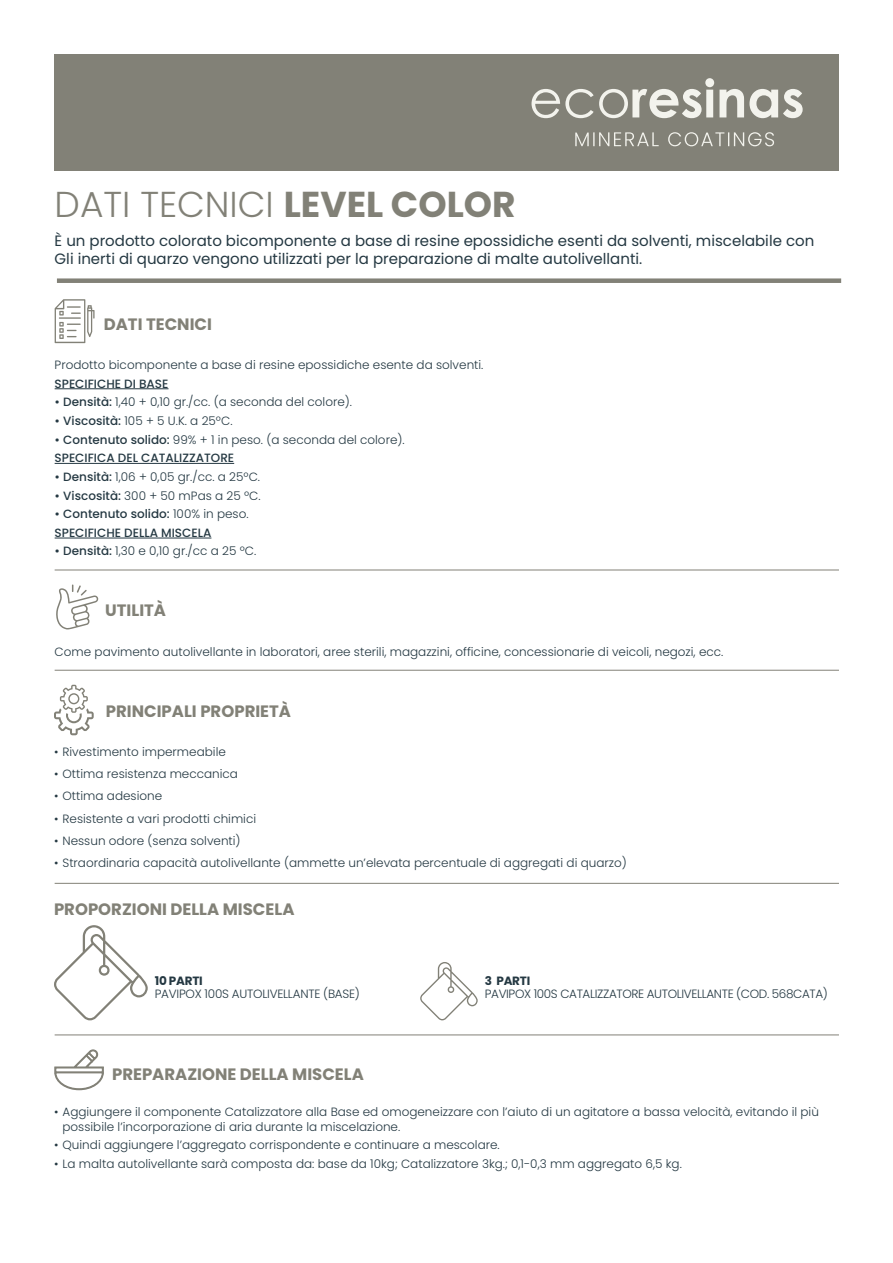
<style>
.page{position:relative;width:893px;height:1263px;background:#fff}
.page>*{position:absolute;margin:0;border:0;box-sizing:border-box;transform-origin:0 0}
.t1{font:300 36px "Poppins";color:#828177}
.t2{font:700 16.5px "Poppins";color:#828177}
.t3{font:15px/18px "Poppins";color:#243842}
.t4{font:300 12px/14.4px "Poppins";color:#243842}
.t5{font:500 12px "Poppins";color:#243842}
.t6{font:300 12px "Poppins";letter-spacing:-.03em;color:#243842}
.t7{font:300 12px "Poppins";letter-spacing:-.02em;color:#243842}
.t8{font:700 12px "Poppins";letter-spacing:-.02em;color:#243842}
.s1{font-weight:700}
.s2{font-weight:500}
.s3{font-weight:300}
</style>
<div class="page">
<div style="left:54px;top:54px;width:784px;height:116px;background:#828177"></div>
<svg style="left:531px;top:78px;width:272px;height:40px"></svg>
<svg style="left:575px;top:132px;width:199px;height:14px"></svg>
<hr style="left:55px;top:570px;width:784px;height:1px;background:#828177">
<hr style="left:55px;top:670px;width:784px;height:1px;background:#828177">
<hr style="left:55px;top:883px;width:784px;height:1px;background:#828177">
<hr style="left:55px;top:1034px;width:784px;height:1px;background:#828177">
<hr style="left:55px;top:388px;width:114px;height:1px;background:#243842">
<hr style="left:55px;top:463px;width:179px;height:1px;background:#243842">
<hr style="left:55px;top:538px;width:156px;height:1px;background:#243842">
<svg style="left:55px;top:299px;width:40px;height:44px"></svg>
<svg style="left:56px;top:584px;width:43px;height:45px"></svg>
<svg style="left:54px;top:925px;width:94px;height:95px"></svg>
<svg style="left:420px;top:962px;width:58px;height:58px"></svg>
<svg style="left:54px;top:1034px;width:50px;height:56px"></svg>
<div style="left:57px;top:278px;width:784px;height:5px;background:#828177"></div>
<svg style="left:54px;top:685px;width:40px;height:50px"></svg>
<p class="t1" style="left:55px;top:184px;width:462px">DATI TECNICI <span class="s1">LEVEL COLOR</span></p>
<p class="t3" style="left:55px;top:232px;width:761px">È un prodotto colorato bicomponente a base di resine epossidiche esenti da solventi, miscelabile con<br>Gli inerti di quarzo vengono utilizzati per la preparazione di malte autolivellanti.</p>
<p class="t2" style="left:104px;top:314px;width:110px">DATI TECNICI</p>
<p class="t4" style="left:55px;top:358px;width:430px">Prodotto bicomponente a base di resine epossidiche esente da solventi.</p>
<p class="t5" style="left:55px;top:376px;width:115px">SPECIFICHE DI BASE</p>
<p class="t4" style="left:55px;top:395px;width:299px"><span class="s2">• Densità:</span> 1,40 + 0,10 gr./cc. (a seconda del colore).</p>
<p class="t4" style="left:55px;top:413px;width:179px"><span class="s2">• Viscosità:</span> 105 + 5 U.K. a 25ºC.</p>
<p class="t4" style="left:55px;top:432px;width:352px"><span class="s2">• Contenuto solido:</span> 99% + 1 in peso. (a seconda del colore).</p>
<p class="t5" style="left:55px;top:451px;width:181px">SPECIFICA DEL CATALIZZATORE</p>
<p class="t4" style="left:55px;top:469px;width:207px"><span class="s2">• Densità:</span> 1,06 + 0,05 gr./cc. a 25ºC.</p>
<p class="t4" style="left:55px;top:488px;width:208px"><span class="s2">• Viscosità:</span> 300 + 50 mPas a 25 ºC.</p>
<p class="t5" style="left:55px;top:507px;width:195px">• Contenuto solido: <span class="s3">100% in peso.</span></p>
<p class="t5" style="left:55px;top:526px;width:158px">SPECIFICHE DELLA MISCELA</p>
<p class="t4" style="left:55px;top:544px;width:203px"><span class="s2">• Densità:</span> 1,30 e 0,10 gr./cc a 25 ºC.</p>
<p class="t2" style="left:105px;top:600px;width:62px">UTILITÀ</p>
<p class="t4" style="left:55px;top:644px;width:670px">Come pavimento autolivellante in laboratori, aree sterili, magazzini, officine, concessionarie di veicoli, negozi, ecc.</p>
<p class="t2" style="left:106px;top:701px;width:187px">PRINCIPALI PROPRIETÀ</p>
<p class="t4" style="left:54px;top:745px;width:173px">• Rivestimento impermeabile</p>
<p class="t4" style="left:54px;top:767px;width:186px">• Ottima resistenza meccanica</p>
<p class="t4" style="left:54px;top:789px;width:110px">• Ottima adesione</p>
<p class="t4" style="left:54px;top:811px;width:204px">• Resistente a vari prodotti chimici</p>
<p class="t4" style="left:54px;top:834px;width:188px">• Nessun odore (senza solventi)</p>
<p class="t4" style="left:54px;top:856px;width:574px">• Straordinaria capacità autolivellante (ammette un’elevata percentuale di aggregati di quarzo)</p>
<p class="t2" style="left:54px;top:900px;width:242px">PROPORZIONI DELLA MISCELA</p>
<p class="t8" style="left:155px;top:974px;width:49px">10 PARTI</p>
<p class="t8" style="left:485px;top:974px;width:47px">3 PARTI</p>
<p class="t7" style="left:155px;top:986px;width:207px">PAVIPOX 100S AUTOLIVELLANTE (BASE)</p>
<p class="t6" style="left:485px;top:986px;width:345px">PAVIPOX 100S CATALIZZATORE AUTOLIVELLANTE (COD. 568CATA)</p>
<p class="t2" style="left:112px;top:1065px;width:253px">PREPARAZIONE DELLA MISCELA</p>
<p class="t4" style="left:63px;top:1105px;width:758px;text-indent:-9px">• Aggiungere il componente Catalizzatore alla Base ed omogeneizzare con l’aiuto di un agitatore a bassa velocità, evitando il più possibile l’incorporazione di aria durante la miscelazione.</p>
<p class="t4" style="left:54px;top:1138px;width:447px">• Quindi aggiungere l’aggregato corrispondente e continuare a mescolare.</p>
<p class="t4" style="left:54px;top:1157px;width:629px">• La malta autolivellante sarà composta da: base da 10kg; Catalizzatore 3kg.; 0,1-0,3 mm aggregato 6,5 kg.</p>
</div>
